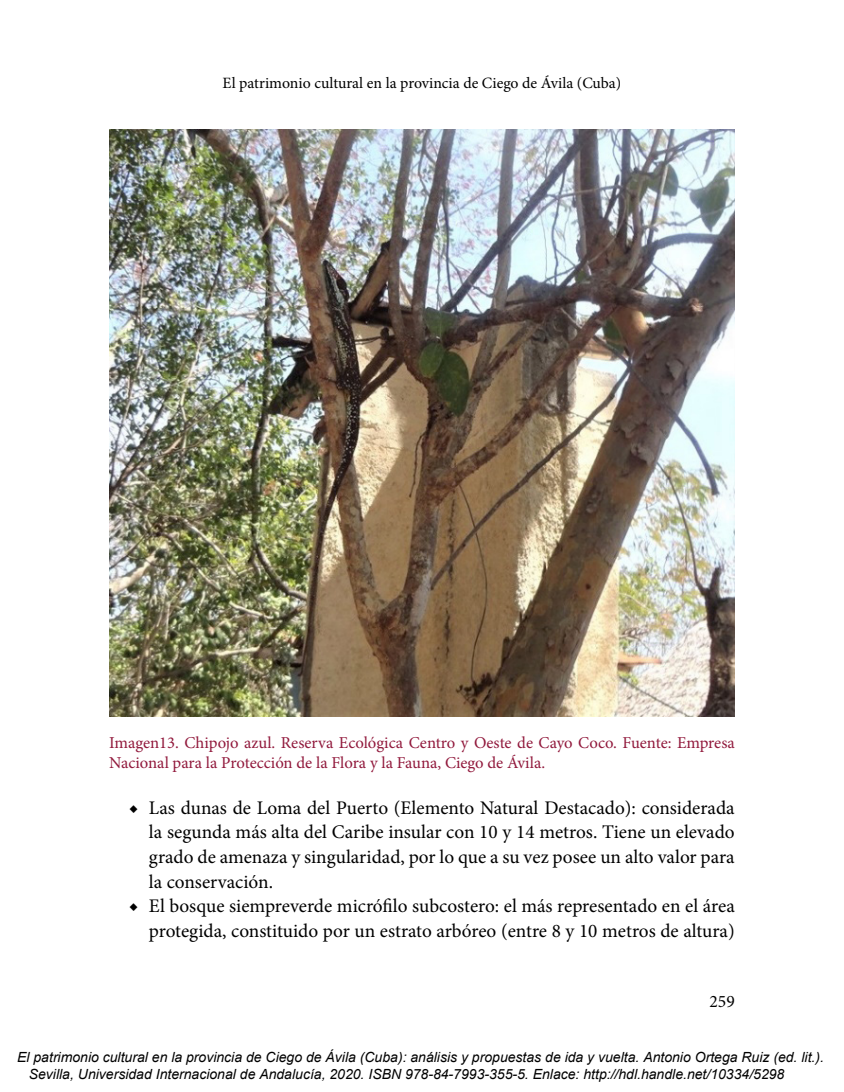
<style>
.page{position:relative;width:844px;height:1092px;background:#fff}
.page>*{position:absolute;margin:0;border:0;box-sizing:border-box;transform-origin:0 0}
.t1{font:19.25px/24.5px "Minion Pro";letter-spacing:.005em;color:#000;text-align:justify}
.t2{font:17.5px "Minion Pro";color:#000}
.t3{font:16.62px/19.9px "Minion Pro";color:#91193c}
.t4{font:15.75px "Minion Pro";color:#000}
.t5{font:italic 14px/16.8px "Arial";color:#000}
</style>
<div class="page">
<img style="left:109px;top:129px;width:625px;height:587px">
<p class="t4" style="left:222px;top:73px;width:400px">El patrimonio cultural en la provincia de Ciego de Ávila (Cuba)</p>
<p class="t3" style="left:109px;top:732px;width:627px">Imagen13. Chipojo azul. Reserva Ecológica Centro y Oeste de Cayo Coco. Fuente: Empresa<br>Nacional para la Protección de la Flora y la Fauna, Ciego de Ávila.</p>
<p class="t1" style="left:149px;top:795px;width:587px;text-indent:-20px">◆ Las dunas de Loma del Puerto (Elemento Natural Destacado): considerada la segunda más alta del Caribe insular con 10 y 14 metros. Tiene un elevado grado de amenaza y singularidad, por lo que a su vez posee un alto valor para la conservación.</p>
<p class="t1" style="left:129px;top:893px;width:607px;text-align:right">◆ El bosque siempreverde micrófilo subcostero: el más representado en el área protegida, constituido por un estrato arbóreo (entre 8 y 10 metros de altura)</p>
<p class="t2" style="left:709px;top:989px;width:27px">259</p>
<p class="t5" style="left:29px;top:1049px;width:796px;text-indent:-12px">El patrimonio cultural en la provincia de Ciego de Ávila (Cuba): análisis y propuestas de ida y vuelta. Antonio Ortega Ruiz (ed. lit.).<br>Sevilla, Universidad Internacional de Andalucía, 2020. ISBN 978-84-7993-355-5. Enlace: http://hdl.handle.net/10334/5298</p>
</div>
